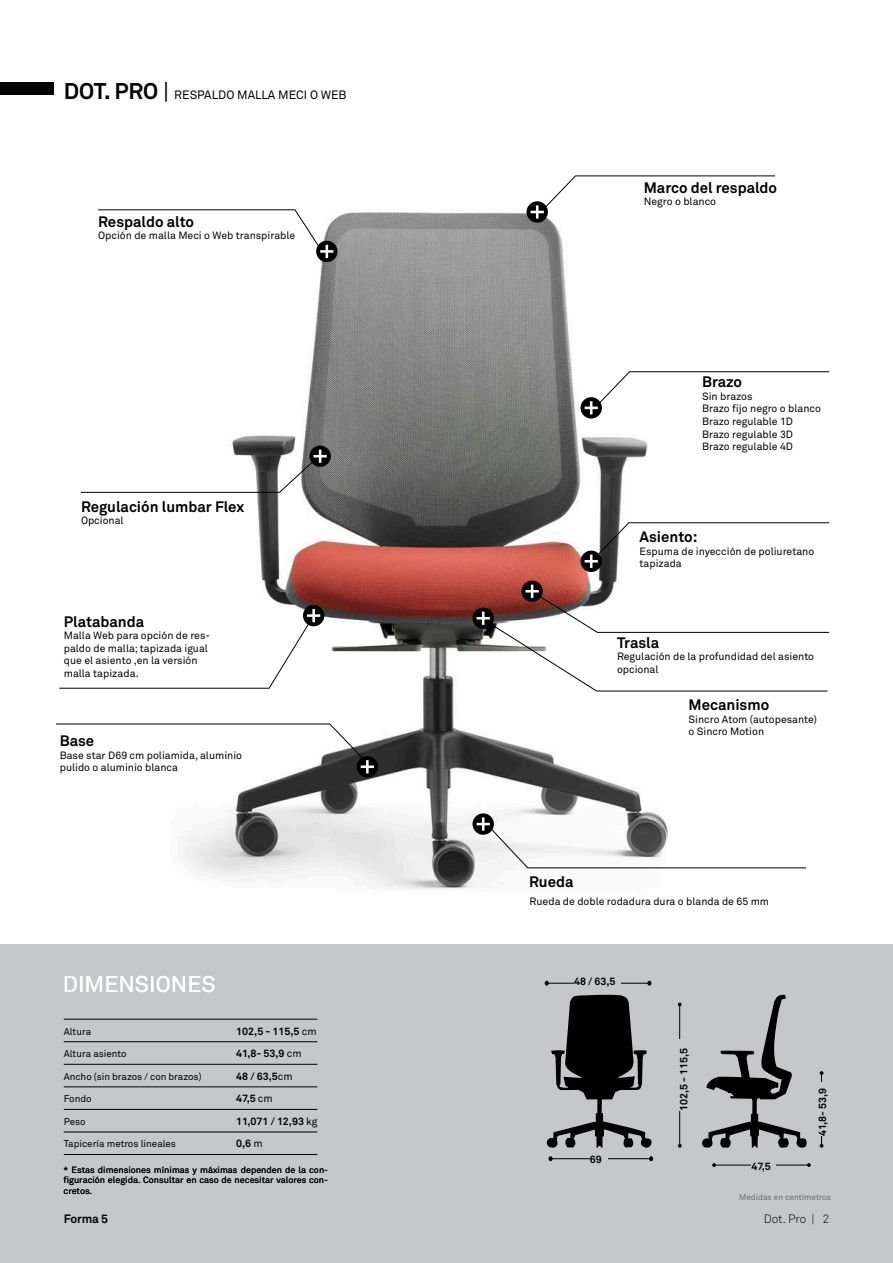
<style>
.page{position:relative;width:893px;height:1263px;background:#fff}
.page>*{position:absolute;margin:0;border:0;box-sizing:border-box;transform-origin:0 0}
.t1{font:22.5px "Akkurat";color:#fff}
.t2{font:700 15px "Akkurat";color:#000}
.t3{font:12px "Akkurat";color:#000}
.t4{font:300 12px "Akkurat";letter-spacing:-.005em;color:#000}
.t5{font:700 12px "Akkurat";letter-spacing:-.02em;color:#000}
.t6{font:10.5px/12.6px "Akkurat";color:#000}
.t7{font:700 10.5px/22.5px "Akkurat";color:#000}
.t8{font:9.75px "Akkurat";color:#000}
.t9{font:9px/10.5px "Akkurat";color:#000;text-align:justify}
.t10{font:8.25px "Akkurat";color:#6d6d71}
.s1{font-weight:700;font-size:22.5px}
.s2{font-size:22.5px}
.s3{font-weight:400}
</style>
<div class="page">
<img style="left:184px;top:203px;width:477px;height:686px">
<div style="left:0;top:944px;width:893px;height:319px;background:#c6c7c9"></div>
<div style="left:0;top:82px;width:53px;height:13px;background:#000"></div>
<div style="left:316px;top:241px;width:21px;height:21px;background:#000;border-radius:50%"></div>
<svg style="left:98px;top:209px;width:235px;height:49px"></svg>
<div style="left:357px;top:756px;width:21px;height:21px;background:#000;border-radius:50%"></div>
<svg style="left:56px;top:723px;width:318px;height:50px"></svg>
<svg style="left:581px;top:397px;width:21px;height:22px"></svg>
<svg style="left:585px;top:371px;width:245px;height:43px"></svg>
<div style="left:527px;top:201px;width:21px;height:22px;background:#000;border-radius:50%"></div>
<svg style="left:531px;top:175px;width:245px;height:44px"></svg>
<div style="left:581px;top:551px;width:21px;height:21px;background:#000;border-radius:50%"></div>
<svg style="left:585px;top:522px;width:245px;height:46px"></svg>
<div style="left:521px;top:581px;width:22px;height:21px;background:#000;border-radius:50%"></div>
<div style="left:473px;top:608px;width:21px;height:21px;background:#000;border-radius:50%"></div>
<svg style="left:477px;top:585px;width:353px;height:107px"></svg>
<svg style="left:473px;top:813px;width:21px;height:22px"></svg>
<svg style="left:477px;top:817px;width:329px;height:52px"></svg>
<div style="left:309px;top:446px;width:22px;height:21px;background:#000;border-radius:50%"></div>
<svg style="left:81px;top:450px;width:246px;height:43px"></svg>
<div style="left:303px;top:605px;width:21px;height:21px;background:#000;border-radius:50%"></div>
<svg style="left:59px;top:609px;width:261px;height:80px"></svg>
<svg style="left:678px;top:1002px;width:4px;height:4px"></svg>
<svg style="left:678px;top:1144px;width:4px;height:4px"></svg>
<hr style="left:679px;top:1003px;width:1px;height:143px;background:#000">
<hr style="left:821px;top:1072px;width:1px;height:74px;background:#000">
<svg style="left:712px;top:1163px;width:4px;height:4px"></svg>
<svg style="left:807px;top:1163px;width:4px;height:4px"></svg>
<hr style="left:715px;top:1165px;width:94px;height:1px;background:#000">
<svg style="left:545px;top:981px;width:4px;height:4px"></svg>
<svg style="left:647px;top:981px;width:4px;height:4px"></svg>
<hr style="left:547px;top:983px;width:102px;height:1px;background:#000">
<svg style="left:549px;top:1156px;width:4px;height:5px"></svg>
<svg style="left:649px;top:1156px;width:4px;height:5px"></svg>
<hr style="left:551px;top:1158px;width:100px;height:1px;background:#000">
<div style="left:672px;top:1040px;width:22px;height:71px;background:#c6c7c9"></div>
<div style="left:814px;top:1083px;width:15px;height:53px;background:#c6c7c9"></div>
<div style="left:751px;top:1161px;width:24px;height:14px;background:#c6c7c9"></div>
<div style="left:574px;top:977px;width:46px;height:13px;background:#c6c7c9"></div>
<div style="left:590px;top:1154px;width:18px;height:16px;background:#c6c7c9"></div>
<hr style="left:64px;top:1041px;width:253px;height:1px;background:#000">
<hr style="left:64px;top:1064px;width:253px;height:1px;background:#000">
<hr style="left:64px;top:1086px;width:253px;height:1px;background:#000">
<hr style="left:64px;top:1109px;width:253px;height:1px;background:#000">
<hr style="left:64px;top:1132px;width:253px;height:1px;background:#000">
<hr style="left:64px;top:1154px;width:253px;height:1px;background:#000">
<hr style="left:64px;top:1019px;width:253px;height:1px;background:#000">
<svg style="left:702px;top:994px;width:105px;height:154px"></svg>
<svg style="left:547px;top:994px;width:105px;height:154px"></svg>
<p class="t3" style="left:64px;top:87px;width:284px"><span class="s1">DOT. PRO</span> <span class="s2">|</span> RESPALDO MALLA MECI O WEB</p>
<h2 class="t2" style="left:98px;top:212px;width:97px">Respaldo alto</h2>
<p class="t6" style="left:98px;top:229px;width:198px">Opción de malla Meci o Web transpirable</p>
<h2 class="t2" style="left:81px;top:497px;width:165px">Regulación lumbar Flex</h2>
<p class="t6" style="left:81px;top:514px;width:44px">Opcional</p>
<h2 class="t2" style="left:64px;top:612px;width:82px">Platabanda</h2>
<p class="t6" style="left:64px;top:629px;width:148px">Malla Web para opción de res&shy;paldo de malla; tapizada igual que el asiento ,en la versión malla tapizada.</p>
<h2 class="t2" style="left:60px;top:731px;width:36px">Base</h2>
<p class="t6" style="left:60px;top:749px;width:184px">Base star D69 cm poliamida, aluminio pulido o aluminio blanca</p>
<h1 class="t1" style="left:63px;top:970px;width:154px">DIMENSIONES</h1>
<p class="t7" style="left:236px;top:1019px;width:83px">102,5 - 115,5 <span class="s3">cm<br></span>41,8- 53,9 <span class="s3">cm<br></span>48 / 63,5<span class="s3">cm<br></span>47,5 <span class="s3">cm<br></span>11,071 / 12,93 <span class="s3">kg<br></span>0,6 <span class="s3">m</span></p>
<p class="t8" style="left:64px;top:1025px;width:29px">Altura</p>
<p class="t8" style="left:64px;top:1048px;width:64px">Altura asiento</p>
<p class="t8" style="left:64px;top:1070px;width:139px">Ancho (sin brazos / con brazos)</p>
<p class="t8" style="left:64px;top:1093px;width:29px">Fondo</p>
<p class="t8" style="left:64px;top:1115px;width:23px">Peso</p>
<p class="t8" style="left:64px;top:1138px;width:114px">Tapicería metros lineales</p>
<p class="t9" style="left:64px;top:1164px;width:266px">* Estas dimensiones mínimas y máximas dependen de la con&shy;figuración elegida. Consultar en caso de necesitar valores con&shy;cretos.</p>
<h2 class="t2" style="left:644px;top:178px;width:135px">Marco del respaldo</h2>
<p class="t6" style="left:644px;top:195px;width:74px">Negro o blanco</p>
<h2 class="t2" style="left:702px;top:373px;width:42px">Brazo</h2>
<p class="t6" style="left:702px;top:390px;width:120px">Sin brazos<br>Brazo fijo negro o blanco<br>Brazo regulable 1D<br>Brazo regulable 3D<br>Brazo regulable 4D</p>
<h2 class="t2" style="left:639px;top:528px;width:60px">Asiento:</h2>
<p class="t6" style="left:639px;top:545px;width:176px">Espuma de inyección de poliuretano tapizada</p>
<h2 class="t2" style="left:617px;top:633px;width:44px">Trasla</h2>
<p class="t6" style="left:617px;top:650px;width:199px">Regulación de la profundidad del asiento opcional</p>
<h2 class="t2" style="left:688px;top:695px;width:82px">Mecanismo</h2>
<p class="t6" style="left:688px;top:713px;width:130px">Sincro Atom (autopesante) o Sincro Motion</p>
<h2 class="t2" style="left:529px;top:873px;width:46px">Rueda</h2>
<p class="t6" style="left:530px;top:895px;width:241px">Rueda de doble rodadura dura o blanda de 65 mm</p>
<p class="t7" style="left:574px;top:970px;width:43px">48 / 63,5</p>
<p class="t7" style="left:590px;top:1148px;width:13px">69</p>
<p class="t7" style="left:672px;top:1111px;width:65px;rotate:-90deg">102,5 - 115,5</p>
<p class="t7" style="left:751px;top:1155px;width:21px">47,5</p>
<p class="t7" style="left:811px;top:1136px;width:50px;rotate:-90deg">41,8- 53,9</p>
<p class="t10" style="left:739px;top:1192px;width:93px">Medidas en centímetros</p>
<p class="t5" style="left:64px;top:1211px;width:46px">Forma 5</p>
<p class="t4" style="left:764px;top:1211px;width:67px">Dot. Pro | 2</p>
</div>
